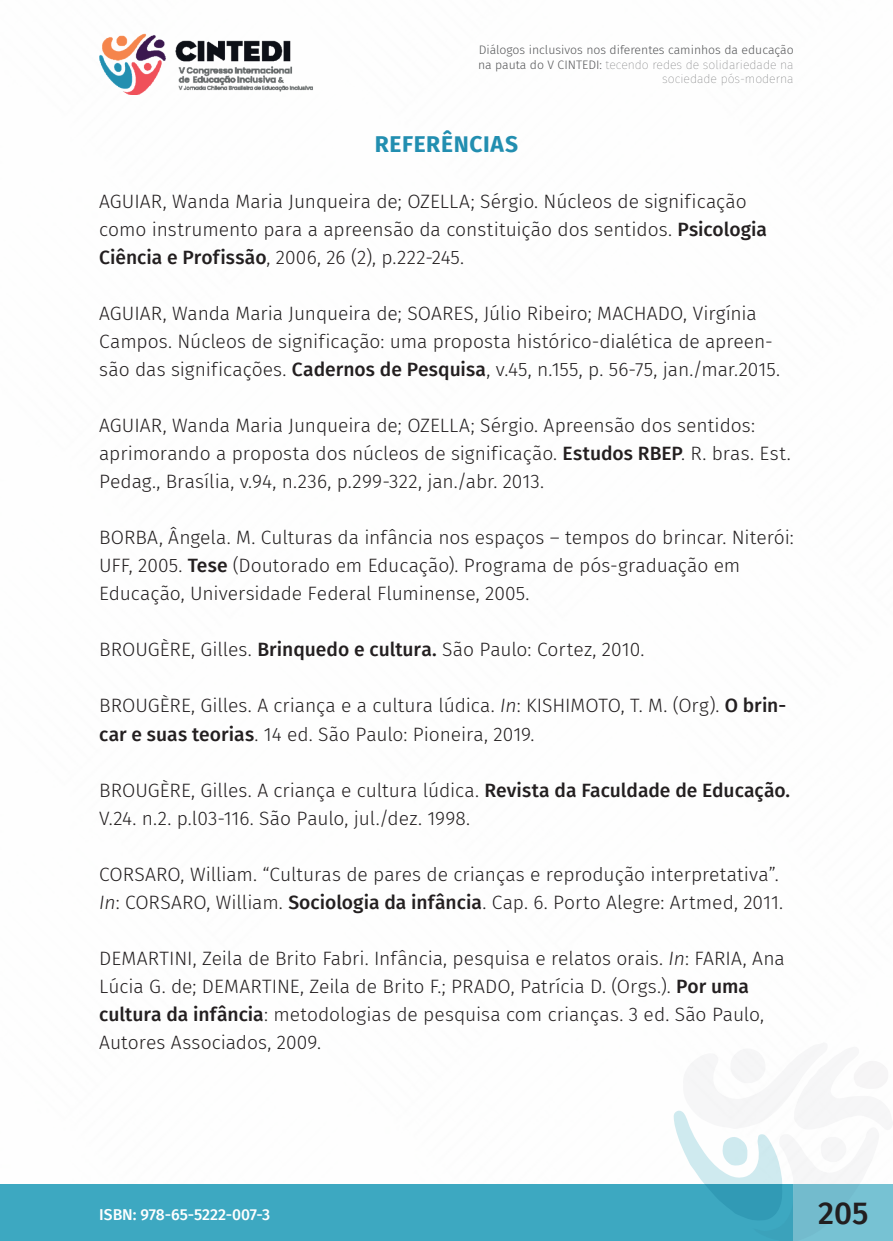
<style>
.page{position:relative;width:893px;height:1241px;background:#fff}
.page>*{position:absolute;margin:0;border:0;box-sizing:border-box;transform-origin:0 0}
.t1{font:500 31.5px "Fira Sans";color:#231f20}
._12_SUBTÍTULO_REFERENCIAS{font:700 22.75px "Fira Sans";letter-spacing:.03em;color:#228eb0}
._13_REFERENCIAS{font:300 19.25px/28px "Fira Sans";letter-spacing:-.005em;color:#231f20}
.t2{font:500 15.75px "Fira Sans";color:#fff}
.t3{font:300 12.25px/14.7px "Fira Sans";color:#57585a;text-align:right}
.s1{font-weight:100}
.s2{font-weight:500}
.s3{font-style:italic}
</style>
<div class="page">
<div style="left:0;top:1184px;width:794px;height:56px;background:#3da8c1"></div>
<img style="left:99px;top:33px;width:214px;height:61px">
<svg style="left:674px;top:1049px;width:219px;height:191px"></svg>
<p class="t3" style="left:478px;top:42px;width:317px">Diálogos inclusivos nos diferentes caminhos da educação na pauta do V CINTEDI: <span class="s1">tecendo redes de solidariedade na sociedade pós-moderna</span></p>
<p class="_12_SUBTÍTULO_REFERENCIAS" style="left:375px;top:125px;width:145px">REFERÊNCIAS</p>
<p class="_13_REFERENCIAS" style="left:99px;top:187px;width:669px">AGUIAR, Wanda Maria Junqueira de; OZELLA; Sérgio. Núcleos de significação como instrumento para a apreensão da constituição dos sentidos. <span class="s2">Psicologia<br>Ciência e Profissão</span>, 2006, 26 (2), p.222-245.</p>
<p class="_13_REFERENCIAS" style="left:99px;top:299px;width:682px">AGUIAR, Wanda Maria Junqueira de; SOARES, Júlio Ribeiro; MACHADO, Virgínia<br>Campos. Núcleos de significação: uma proposta histórico-dialética de apreen&shy;são das significações. <span class="s2">Cadernos de Pesquisa</span>, v.45, n.155, p. 56-75, jan./mar.2015.</p>
<p class="_13_REFERENCIAS" style="left:99px;top:411px;width:693px">AGUIAR, Wanda Maria Junqueira de; OZELLA; Sérgio. Apreensão dos sentidos: aprimorando a proposta dos núcleos de significação. <span class="s2">Estudos RBEP</span>. R. bras. Est.<br>Pedag., Brasília, v.94, n.236, p.299-322, jan./abr. 2013.</p>
<p class="_13_REFERENCIAS" style="left:99px;top:523px;width:696px">BORBA, Ângela. M. Culturas da infância nos espaços – tempos do brincar. Niterói:<br>UFF, 2005. <span class="s2">Tese</span> (Doutorado em Educação). Programa de pós-graduação em<br>Educação, Universidade Federal Fluminense, 2005.</p>
<p class="_13_REFERENCIAS" style="left:99px;top:635px;width:547px">BROUGÈRE, Gilles. <span class="s2">Brinquedo e cultura.</span> São Paulo: Cortez, 2010.</p>
<p class="_13_REFERENCIAS" style="left:99px;top:691px;width:689px">BROUGÈRE, Gilles. A criança e a cultura lúdica. <span class="s3">In</span>: KISHIMOTO, T. M. (Org). <span class="s2">O brin&shy;car e suas teorias</span>. 14 ed. São Paulo: Pioneira, 2019.</p>
<p class="_13_REFERENCIAS" style="left:99px;top:775px;width:692px">BROUGÈRE, Gilles. A criança e cultura lúdica. <span class="s2">Revista da Faculdade de Educação.<br></span>V.24. n.2. p.l03-116. São Paulo, jul./dez. 1998.</p>
<p class="_13_REFERENCIAS" style="left:99px;top:859px;width:685px">CORSARO, William. “Culturas de pares de crianças e reprodução interpretativa”.<br><span class="s3">In</span>: CORSARO, William. <span class="s2">Sociologia da infância</span>. Cap. 6. Porto Alegre: Artmed, 2011.</p>
<p class="_13_REFERENCIAS" style="left:99px;top:943px;width:687px">DEMARTINI, Zeila de Brito Fabri. Infância, pesquisa e relatos orais. <span class="s3">In</span>: FARIA, Ana Lúcia G. de; DEMARTINE, Zeila de Brito F.; PRADO, Patrícia D. (Orgs.). <span class="s2">Por uma cultura da infância</span>: metodologias de pesquisa com crianças. 3 ed. São Paulo, Autores Associados, 2009.</p>
<p class="t2" style="left:99px;top:1201px;width:172px">ISBN: 978-65-5222-007-3</p>
<h1 class="t1" style="left:818px;top:1187px;width:52px">205</h1>
</div>
